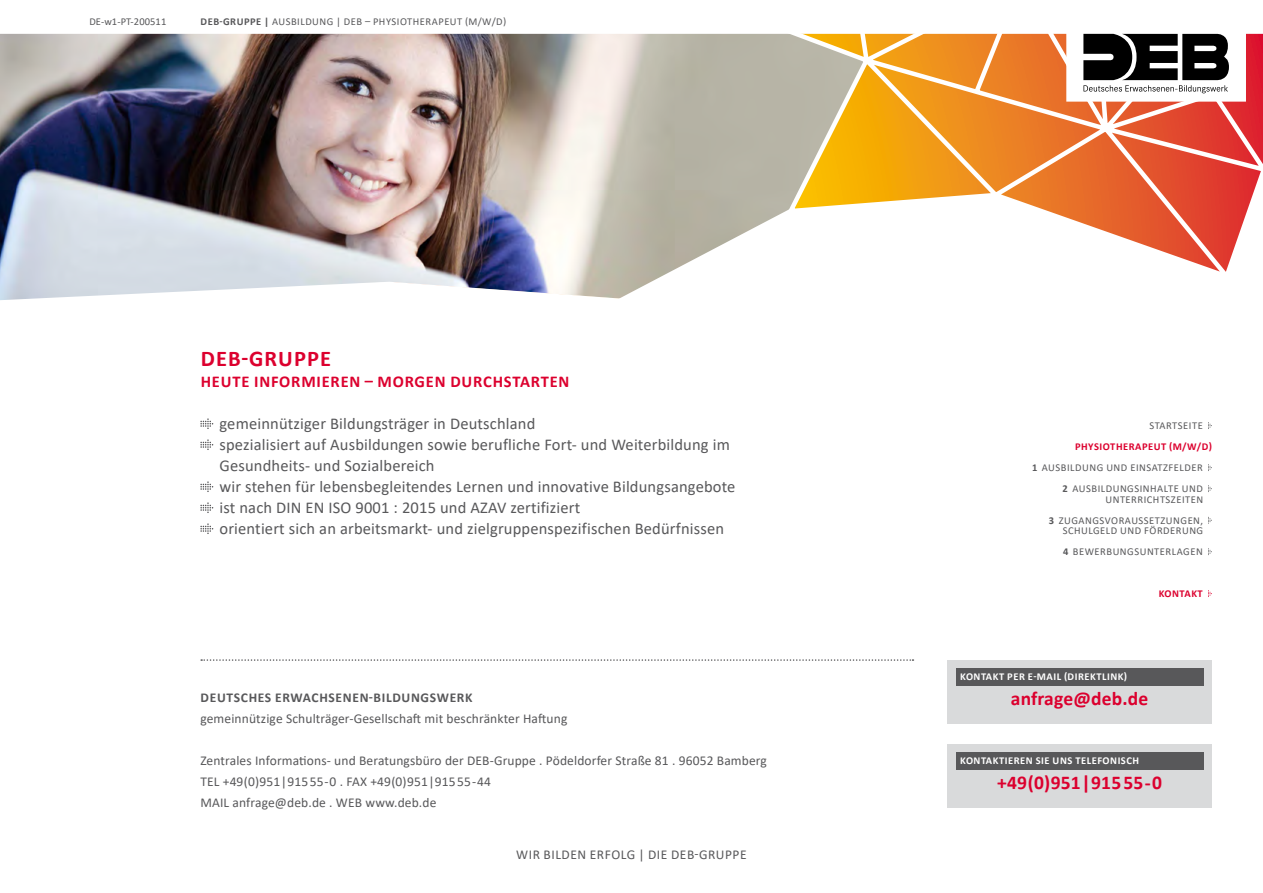
<style>
.page{position:relative;width:1263px;height:893px;background:#fff}
.page>*{position:absolute;margin:0;border:0;box-sizing:border-box;transform-origin:0 0}
.t1{font:700 22.5px "Calibri";letter-spacing:.05em;color:#dc002e}
.t2{font:700 19.5px "Calibri";letter-spacing:.01em;color:#dc002e}
.t3{font:16.5px "Calibri";letter-spacing:.01em;color:#58585a}
.t4{font:700 16.5px "Calibri";letter-spacing:.05em;color:#dc002e}
.t5{font:13.5px/21px "Calibri";letter-spacing:.01em;color:#58585a}
.t6{font:700 13.5px "Calibri";letter-spacing:.05em;color:#58585a}
.t7{font:13.5px "Calibri";letter-spacing:.04em;color:#58585a}
.t8{font:10.5px/10.5px "Calibri";letter-spacing:.05em;color:#58585a;text-align:right}
.t9{font:700 10.5px "Calibri";letter-spacing:.05em;color:#fff}
.t10{font:700 10.5px "Calibri";letter-spacing:.05em;color:#dc002e}
.t11{font:10.5px "Calibri";letter-spacing:.01em;color:#58585a}
.s1{font-weight:700}
</style>
<div class="page">
<svg style="left:201px;top:659px;width:712px;height:2px"></svg>
<svg style="left:1208px;top:485px;width:4px;height:7px"></svg>
<svg style="left:1208px;top:464px;width:4px;height:7px"></svg>
<svg style="left:1208px;top:422px;width:4px;height:7px"></svg>
<svg style="left:1208px;top:517px;width:4px;height:7px"></svg>
<svg style="left:1208px;top:548px;width:4px;height:7px"></svg>
<svg style="left:1208px;top:590px;width:4px;height:7px"></svg>
<svg style="left:200px;top:418px;width:13px;height:11px"></svg>
<svg style="left:200px;top:439px;width:13px;height:11px"></svg>
<svg style="left:200px;top:481px;width:13px;height:11px"></svg>
<svg style="left:200px;top:502px;width:13px;height:11px"></svg>
<svg style="left:200px;top:523px;width:13px;height:11px"></svg>
<div style="left:947px;top:660px;width:265px;height:63px;background:#d9dadb"></div>
<div style="left:956px;top:669px;width:247px;height:17px;background:#58585a"></div>
<div style="left:947px;top:744px;width:265px;height:63px;background:#d9dadb"></div>
<div style="left:956px;top:753px;width:247px;height:17px;background:#58585a"></div>
<img style="left:0;top:102px;width:1263px;height:198px">
<img style="left:0;top:33px;width:1263px;height:69px">
<svg style="left:1083px;top:34px;width:146px;height:59px"></svg>
<p class="t11" style="left:89px;top:14px;width:78px">DE-w1-PT-200511</p>
<p class="t8" style="left:201px;top:16px;width:307px"><span class="s1">DEB-GRUPPE |</span> AUSBILDUNG | DEB – PHYSIOTHERAPEUT (M/W/D)</p>
<p class="t1" style="left:201px;top:343px;width:132px">DEB-GRUPPE</p>
<p class="t4" style="left:201px;top:370px;width:370px">HEUTE INFORMIEREN – MORGEN DURCHSTARTEN</p>
<p class="t3" style="left:220px;top:412px;width:317px">gemeinnütziger Bildungsträger in Deutschland</p>
<p class="t3" style="left:220px;top:433px;width:512px">spezialisiert auf Ausbildungen sowie berufliche Fort- und Weiterbildung im</p>
<p class="t3" style="left:220px;top:454px;width:217px">Gesundheits- und Sozialbereich</p>
<p class="t3" style="left:220px;top:475px;width:517px">wir stehen für lebensbegleitendes Lernen und innovative Bildungsangebote</p>
<p class="t3" style="left:220px;top:496px;width:362px">ist nach DIN EN ISO 9001 : 2015 und AZAV zertifiziert</p>
<p class="t3" style="left:220px;top:517px;width:506px">orientiert sich an arbeitsmarkt- und zielgruppenspezifischen Bedürfnissen</p>
<p class="t6" style="left:201px;top:688px;width:273px">DEUTSCHES ERWACHSENEN-BILDUNGSWERK</p>
<p class="t5" style="left:200px;top:708px;width:368px">gemeinnützige Schulträger-Gesellschaft mit beschränkter Haftung</p>
<p class="t5" style="left:200px;top:750px;width:568px">Zentrales Informations- und Beratungsbüro der DEB-Gruppe . Pödeldorfer Straße 81 . 96052 Bamberg<br>TEL +49(0)951|91555-0 . FAX +49(0)951|91555-44<br>MAIL anfrage@deb.de . WEB www.deb.de</p>
<p class="t7" style="left:516px;top:845px;width:232px">WIR BILDEN ERFOLG | DIE DEB-GRUPPE</p>
<p class="t8" style="left:1149px;top:420px;width:55px">STARTSEITE</p>
<p class="t10" style="left:1075px;top:439px;width:138px">PHYSIOTHERAPEUT (M/W/D)</p>
<p class="t8" style="left:1062px;top:483px;width:142px"><span class="s1">2</span> AUSBILDUNGSINHALTE UND<br>UNTERRICHTSZEITEN</p>
<p class="t8" style="left:1032px;top:462px;width:172px"><span class="s1">1</span> AUSBILDUNG UND EINSATZFELDER</p>
<p class="t8" style="left:1049px;top:515px;width:156px"><span class="s1">3</span> ZUGANGSVORAUSSETZUNGEN,<br>SCHULGELD UND FÖRDERUNG</p>
<p class="t8" style="left:1063px;top:546px;width:141px"><span class="s1">4</span> BEWERBUNGSUNTERLAGEN</p>
<p class="t10" style="left:1159px;top:586px;width:46px">KONTAKT</p>
<p class="t9" style="left:960px;top:669px;width:168px">KONTAKT PER E-MAIL (DIREKTLINK)</p>
<p class="t2" style="left:1011px;top:685px;width:139px">anfrage@deb.de</p>
<p class="t9" style="left:960px;top:753px;width:180px">KONTAKTIEREN SIE UNS TELEFONISCH</p>
<p class="t2" style="left:997px;top:769px;width:166px">+49(0)951|91555-0</p>
</div>
